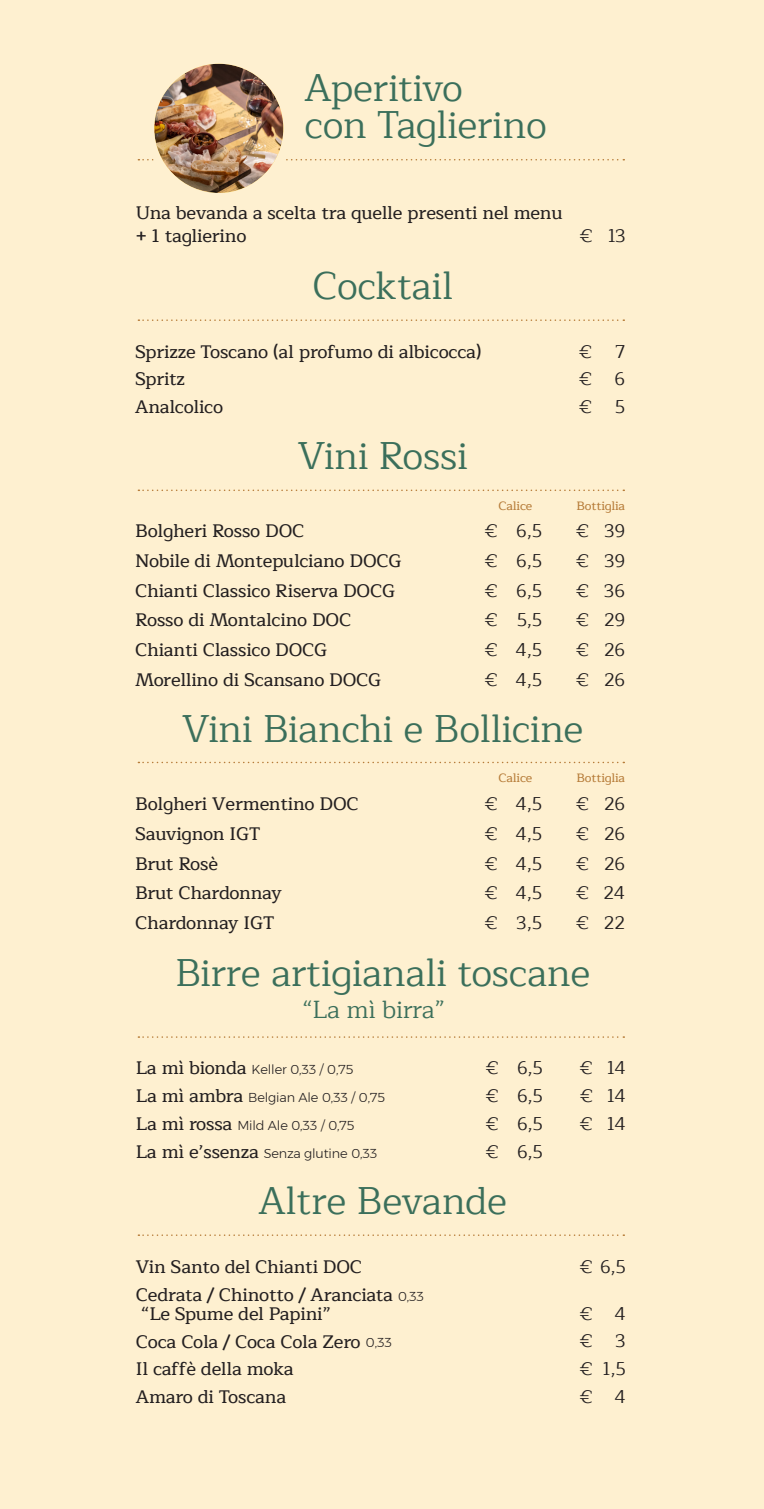
<style>
.page{position:relative;width:764px;height:1509px;background:#fff}
.page>*{position:absolute;margin:0;border:0;box-sizing:border-box;transform-origin:0 0}
.t1{font:38.32px/36.8px "Maitree";letter-spacing:-.01em;color:#3b6f5b}
.t2{font:24.5px "Maitree";letter-spacing:-.01em;color:#3b6f5b}
.t3{font:500 18.38px/18.9px "Maitree";letter-spacing:-.01em;color:#231f20}
.t4{font:18.38px "Maitree";letter-spacing:-.03em;color:#231f20}
.t5{font:300 12.95px "Montserrat";letter-spacing:-.01em;color:#231f20}
.t6{font:500 12.25px "Maitree";letter-spacing:-.01em;color:#b77d3a}
.s1{font-family:"Maitree";font-weight:500;font-size:18.38px}
.s2{font-family:"Montserrat";font-weight:300;font-size:12.95px}
</style>
<div class="page">
<div style="left:0;top:0;width:764px;height:1508px;background:#fef0d0"></div>
<svg style="left:138px;top:1234px;width:486px;height:1px"></svg>
<svg style="left:138px;top:319px;width:486px;height:2px"></svg>
<svg style="left:138px;top:1036px;width:486px;height:1px"></svg>
<svg style="left:138px;top:159px;width:486px;height:1px"></svg>
<svg style="left:150px;top:60px;width:137px;height:137px"></svg>
<img style="left:154px;top:64px;width:129px;height:129px;border-radius:65px">
<div style="left:147px;top:56px;width:144px;height:144px;border:8px solid #fef0d0;border-radius:50%"></div>
<svg style="left:138px;top:489px;width:486px;height:2px"></svg>
<svg style="left:138px;top:761px;width:486px;height:2px"></svg>
<h1 class="t1" style="left:305px;top:70px;width:244px">Aperitivo<br>con Taglierino</h1>
<p class="t3" style="left:136px;top:201px;width:428px;line-height:22.8px">Una bevanda a scelta tra quelle presenti nel menu + 1 taglierino</p>
<h1 class="t1" style="left:312px;top:268px;width:142px">Cocktail</h1>
<p class="t4" style="left:580px;top:221px;width:47px">€ 13</p>
<p class="t3" style="left:135px;top:342px;width:348px">Sprizze Toscano (al profumo di albicocca)</p>
<p class="t4" style="left:579px;top:337px;width:14px">€</p>
<p class="t4" style="left:615px;top:337px;width:12px">7</p>
<p class="t3" style="left:135px;top:369px;width:51px">Spritz</p>
<p class="t4" style="left:579px;top:364px;width:47px">€ 6</p>
<p class="t3" style="left:135px;top:397px;width:90px">Analcolico</p>
<p class="t4" style="left:579px;top:392px;width:14px">€</p>
<p class="t4" style="left:615px;top:392px;width:12px">5</p>
<h1 class="t1" style="left:298px;top:438px;width:171px">Vini Rossi</h1>
<p class="t6" style="left:499px;top:495px;width:35px">Calice</p>
<p class="t6" style="left:576px;top:495px;width:50px">Bottiglia</p>
<p class="t3" style="left:135px;top:521px;width:171px">Bolgheri Rosso DOC</p>
<p class="t4" style="left:485px;top:517px;width:59px">€ 6,5</p>
<p class="t4" style="left:576px;top:517px;width:51px">€ 39</p>
<p class="t3" style="left:135px;top:551px;width:268px">Nobile di Montepulciano DOCG</p>
<p class="t4" style="left:485px;top:546px;width:59px">€ 6,5</p>
<p class="t4" style="left:576px;top:546px;width:51px">€ 39</p>
<p class="t3" style="left:135px;top:581px;width:262px">Chianti Classico Riserva DOCG</p>
<p class="t4" style="left:485px;top:576px;width:59px">€ 6,5</p>
<p class="t4" style="left:576px;top:576px;width:51px">€ 36</p>
<p class="t3" style="left:135px;top:610px;width:218px">Rosso di Montalcino DOC</p>
<p class="t4" style="left:485px;top:606px;width:59px">€ 5,5</p>
<p class="t4" style="left:576px;top:606px;width:51px">€ 29</p>
<p class="t3" style="left:135px;top:640px;width:194px">Chianti Classico DOCG</p>
<p class="t4" style="left:485px;top:635px;width:59px">€ 4,5</p>
<p class="t4" style="left:576px;top:635px;width:51px">€ 26</p>
<p class="t3" style="left:135px;top:670px;width:248px">Morellino di Scansano DOCG</p>
<p class="t4" style="left:485px;top:665px;width:59px">€ 4,5</p>
<p class="t4" style="left:576px;top:665px;width:51px">€ 26</p>
<h1 class="t1" style="left:182px;top:710px;width:403px">Vini Bianchi e Bollicine</h1>
<p class="t6" style="left:499px;top:767px;width:35px">Calice</p>
<p class="t6" style="left:576px;top:767px;width:50px">Bottiglia</p>
<p class="t3" style="left:135px;top:794px;width:225px">Bolgheri Vermentino DOC</p>
<p class="t4" style="left:485px;top:789px;width:59px">€ 4,5</p>
<p class="t4" style="left:576px;top:789px;width:51px">€ 26</p>
<p class="t3" style="left:135px;top:824px;width:127px">Sauvignon IGT</p>
<p class="t4" style="left:485px;top:819px;width:59px">€ 4,5</p>
<p class="t4" style="left:576px;top:819px;width:51px">€ 26</p>
<p class="t3" style="left:135px;top:853px;width:84px">Brut Rosè</p>
<p class="t4" style="left:485px;top:849px;width:59px">€ 4,5</p>
<p class="t4" style="left:576px;top:849px;width:51px">€ 26</p>
<p class="t3" style="left:135px;top:883px;width:148px">Brut Chardonnay</p>
<p class="t4" style="left:485px;top:878px;width:59px">€ 4,5</p>
<p class="t4" style="left:576px;top:878px;width:51px">€ 24</p>
<p class="t3" style="left:135px;top:913px;width:141px">Chardonnay IGT</p>
<p class="t4" style="left:485px;top:908px;width:59px">€ 3,5</p>
<p class="t4" style="left:576px;top:908px;width:51px">€ 22</p>
<h1 class="t1" style="left:175px;top:955px;width:417px">Birre artigianali toscane</h1>
<h2 class="t2" style="left:302px;top:991px;width:145px">“La mì birra”</h2>
<p class="t5" style="left:136px;top:1059px;width:219px"><span class="s1">La mì bionda</span> Keller 0,33 / 0,75</p>
<p class="t4" style="left:486px;top:1053px;width:59px">€ 6,5</p>
<p class="t4" style="left:580px;top:1053px;width:47px">€ 14</p>
<p class="t5" style="left:136px;top:1087px;width:251px"><span class="s1">La mì ambra</span> Belgian Ale 0,33 / 0,75</p>
<p class="t4" style="left:486px;top:1081px;width:59px">€ 6,5</p>
<p class="t4" style="left:580px;top:1081px;width:47px">€ 14</p>
<p class="t5" style="left:136px;top:1115px;width:220px"><span class="s1">La mì rossa</span> Mild Ale 0,33 / 0,75</p>
<p class="t4" style="left:486px;top:1109px;width:59px">€ 6,5</p>
<p class="t4" style="left:580px;top:1109px;width:47px">€ 14</p>
<p class="t5" style="left:136px;top:1143px;width:243px"><span class="s1">La mì e’ssenza</span> Senza glutine 0,33</p>
<p class="t4" style="left:486px;top:1137px;width:59px">€ 6,5</p>
<h1 class="t1" style="left:258px;top:1183px;width:250px">Altre Bevande</h1>
<p class="t3" style="left:136px;top:1256px;width:228px">Vin Santo del Chianti DOC</p>
<p class="t4" style="left:580px;top:1251px;width:47px">€ 6,5</p>
<p class="t3" style="left:136px;top:1284px;width:290px">Cedrata / Chinotto / Aranciata <span class="s2">0,33 </span>“Le Spume del Papini”</p>
<p class="t4" style="left:580px;top:1298px;width:47px">€ 4</p>
<p class="t3" style="left:136px;top:1331px;width:257px">Coca Cola / Coca Cola Zero <span class="s2">0,33</span></p>
<p class="t4" style="left:580px;top:1326px;width:47px">€ 3</p>
<p class="t3" style="left:136px;top:1359px;width:159px">Il caffè della moka</p>
<p class="t4" style="left:580px;top:1354px;width:47px">€ 1,5</p>
<p class="t3" style="left:136px;top:1387px;width:152px">Amaro di Toscana</p>
<p class="t4" style="left:580px;top:1382px;width:47px">€ 4</p>
</div>
